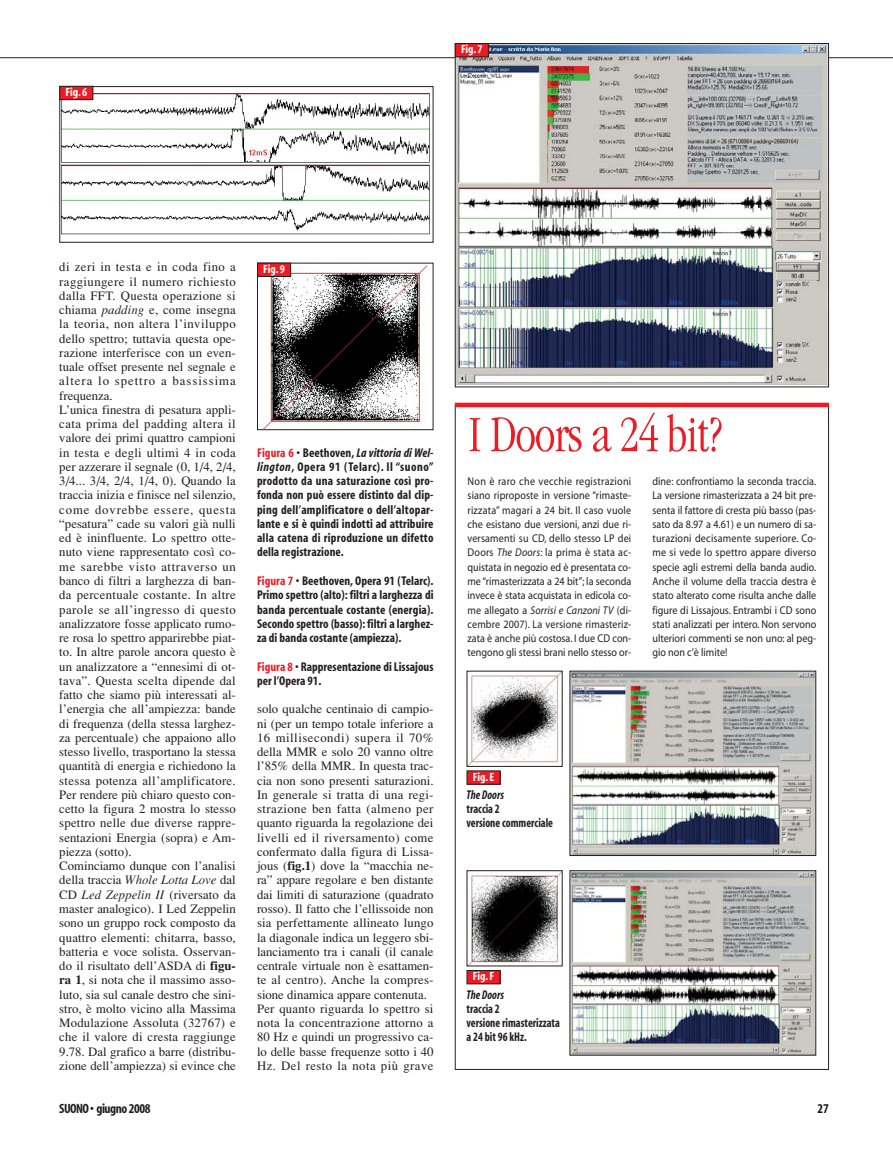
<style>
.page{position:relative;width:893px;height:1149px;background:#fff}
.page>*{position:absolute;margin:0;border:0;box-sizing:border-box;transform-origin:0 0}
.t1{font:300 condensed 52.5px "Garamond";letter-spacing:-.02em;color:#ed1c24}
.t2{font:700 condensed 13.5px "Myriad";letter-spacing:-.035em;color:#231f20}
.t3{font:12.75px/14.2px "Times";color:#231f20}
.t4{font:700 condensed 12.75px/14.2px "Myriad";color:#231f20;text-align:justify}
.t5{font:700 condensed 12.75px/14.2px "Myriad";color:#231f20;scale:.9 1}
.t6{font:italic 700 condensed 12.75px "Myriad";color:#231f20;scale:.9 1}
.t7{font:700 condensed 12px "Myriad";letter-spacing:-.005em;color:#fff}
.t8{font:11.25px/14.2px "Myriad";color:#231f20;text-align:justify;scale:.9 1}
.s1{font-style:italic}
.s2{font-weight:700}
.s3{color:#ed1c24}
</style>
<div class="page">
<hr style="left:0;top:57px;width:893px;height:1px;background:#231f20">
<img style="left:457px;top:45px;width:370px;height:339px">
<div style="left:455px;top:43px;width:374px;height:344px;border:1px solid #231f20"></div>
<img style="left:264px;top:265px;width:163px;height:163px">
<div style="left:257px;top:262px;width:176px;height:168px;border:1px solid #231f20"></div>
<img style="left:61px;top:92px;width:369px;height:143px">
<div style="left:59px;top:86px;width:374px;height:157px;border:1px solid #231f20"></div>
<div style="left:60px;top:86px;width:33px;height:14px;background:#ed1c24"></div>
<div style="left:59px;top:86px;width:34px;height:14px;border:1px solid #231f20"></div>
<div style="left:455px;top:43px;width:33px;height:14px;background:#ed1c24"></div>
<div style="left:455px;top:43px;width:34px;height:14px;border:1px solid #231f20"></div>
<div style="left:257px;top:263px;width:34px;height:13px;background:#ed1c24"></div>
<div style="left:257px;top:262px;width:34px;height:15px;border:1px solid #231f20"></div>
<div style="left:455px;top:402px;width:374px;height:5px;background:#ed1c24"></div>
<img style="left:571px;top:872px;width:243px;height:181px">
<div style="left:569px;top:870px;width:247px;height:185px;border:1px solid #231f20"></div>
<img style="left:571px;top:672px;width:243px;height:181px">
<img style="left:469px;top:672px;width:92px;height:92px">
<img style="left:469px;top:872px;width:92px;height:92px">
<div style="left:467px;top:970px;width:33px;height:13px;background:#ed1c24"></div>
<div style="left:467px;top:969px;width:34px;height:15px;border:1px solid #231f20"></div>
<div style="left:467px;top:770px;width:33px;height:14px;background:#ed1c24"></div>
<p class="t7" style="left:66px;top:87px;width:23px">Fig.6</p>
<p class="t7" style="left:461px;top:45px;width:23px">Fig.7</p>
<p class="t3" style="left:59px;top:261px;width:178px">di zeri in testa e in coda fino a raggiungere il numero richiesto dalla FFT. Questa operazione si chiama <span class="s1">padding</span> e, come insegna la teoria, non altera l’inviluppo dello spettro; tuttavia questa ope&shy;razione interferisce con un even&shy;tuale offset presente nel segnale e altera lo spettro a bassissima frequenza.<br>L’unica finestra di pesatura appli&shy;cata prima del padding altera il valore dei primi quattro campioni in testa e degli ultimi 4 in coda per azzerare il segnale (0, 1/4, 2/4, 3/4... 3/4, 2/4, 1/4, 0). Quando la traccia inizia e finisce nel silenzio, come dovrebbe essere, questa “pesatura” cade su valori già nulli ed è ininfluente. Lo spettro otte&shy;nuto viene rappresentato così co&shy;me sarebbe visto attraverso un banco di filtri a larghezza di ban&shy;da percentuale costante. In altre parole se all’ingresso di questo analizzatore fosse applicato rumo&shy;re rosa lo spettro apparirebbe piat&shy;to. In altre parole ancora questo è un analizzatore a “ennesimi di ot&shy;tava”. Questa scelta dipende dal fatto che siamo più interessati al&shy;l’energia che all’ampiezza: bande di frequenza (della stessa larghez&shy;za percentuale) che appaiono allo stesso livello, trasportano la stessa quantità di energia e richiedono la stessa potenza all’amplificatore.<br>Per rendere più chiaro questo con&shy;cetto la figura 2 mostra lo stesso spettro nelle due diverse rappre&shy;sentazioni Energia (sopra) e Am&shy;piezza (sotto).<br>Cominciamo dunque con l’analisi della traccia <span class="s1">Whole Lotta Love</span> dal CD <span class="s1">Led Zeppelin II</span> (riversato da master analogico). I Led Zeppelin sono un gruppo rock composto da quattro elementi: chitarra, basso, batteria e voce solista. Osservan&shy;do il risultato dell’ASDA di <span class="s2">figu&shy;ra 1</span>, si nota che il massimo asso&shy;luto, sia sul canale destro che sini&shy;stro, è molto vicino alla Massima Modulazione Assoluta (32767) e che il valore di cresta raggiunge 9.78. Dal grafico a barre (distribu&shy;zione dell’ampiezza) si evince che</p>
<p class="t7" style="left:263px;top:264px;width:23px">Fig.9</p>
<p class="t4" style="left:257px;top:446px;width:178px"><span class="s3">Figura 6</span> • Beethoven, <span class="s1">La vittoria di Wel&shy;lington</span>, Opera 91 (Telarc). Il “suono” prodotto da una saturazione così pro&shy;fonda non può essere distinto dal clip&shy;ping dell’amplificatore o dell’altopar&shy;lante e si è quindi indotti ad attribuire alla catena di riproduzione un difetto della registrazione.</p>
<p class="t4" style="left:257px;top:574px;width:178px"><span class="s3">Figura 7</span> • Beethoven, Opera 91 (Telarc).<br>Primo spettro (alto): filtri a larghezza di banda percentuale costante (energia).<br>Secondo spettro (basso): filtri a larghez&shy;za di banda costante (ampiezza).</p>
<p class="t4" style="left:257px;top:660px;width:178px"><span class="s3">Figura 8</span> • Rappresentazione di Lissajous per l’Opera 91.</p>
<p class="t3" style="left:257px;top:703px;width:178px">solo qualche centinaio di campio&shy;ni (per un tempo totale inferiore a 16 millisecondi) supera il 70% della MMR e solo 20 vanno oltre l’85% della MMR. In questa trac&shy;cia non sono presenti saturazioni.<br>In generale si tratta di una regi&shy;strazione ben fatta (almeno per quanto riguarda la regolazione dei livelli ed il riversamento) come confermato dalla figura di Lissa&shy;jous (<span class="s2">fig.1</span>) dove la “macchia ne&shy;ra” appare regolare e ben distante dai limiti di saturazione (quadrato rosso). Il fatto che l’ellissoide non sia perfettamente allineato lungo la diagonale indica un leggero sbi&shy;lanciamento tra i canali (il canale centrale virtuale non è esattamen&shy;te al centro). Anche la compres&shy;sione dinamica appare contenuta.<br>Per quanto riguarda lo spettro si nota la concentrazione attorno a 80 Hz e quindi un progressivo ca&shy;lo delle basse frequenze sotto i 40<br>Hz. Del resto la nota più grave</p>
<h1 class="t1" style="left:468px;top:414px;width:256px">I Doors a 24 bit?</h1>
<p class="t8" style="left:468px;top:475px;width:183px">Non è raro che vecchie registrazioni siano riproposte in versione “rimaste&shy;rizzata” magari a 24 bit. Il caso vuole che esistano due versioni, anzi due ri&shy;versamenti su CD, dello stesso LP dei Doors <span class="s1">The Doors</span>: la prima è stata ac&shy;quistata in negozio ed è presentata co&shy;me “rimasterizzata a 24 bit”; la seconda invece è stata acquistata in edicola co&shy;me allegato a <span class="s1">Sorrisi e Canzoni TV</span> (di&shy;cembre 2007). La versione rimasteriz&shy;zata è anche più costosa. I due CD con&shy;tengono gli stessi brani nello stesso or-</p>
<p class="t8" style="left:652px;top:475px;width:183px">dine: confrontiamo la seconda traccia.<br>La versione rimasterizzata a 24 bit pre&shy;senta il fattore di cresta più basso (pas&shy;sato da 8.97 a 4.61) e un numero di sa&shy;turazioni decisamente superiore. Co&shy;me si vede lo spettro appare diverso specie agli estremi della banda audio.<br>Anche il volume della traccia destra è stato alterato come risulta anche dalle figure di Lissajous. Entrambi i CD sono stati analizzati per intero. Non servono ulteriori commenti se non uno: al peg&shy;gio non c’è limite!</p>
<p class="t7" style="left:473px;top:771px;width:23px">Fig.E</p>
<p class="t6" style="left:467px;top:789px;width:43px">The Doors</p>
<p class="t5" style="left:467px;top:802px;width:98px">traccia 2<br>versione commerciale</p>
<p class="t7" style="left:473px;top:971px;width:23px">Fig.F</p>
<p class="t6" style="left:467px;top:989px;width:43px">The Doors</p>
<p class="t5" style="left:467px;top:1002px;width:105px">traccia 2<br>versione rimasterizzata a 24 bit 96 kHz.</p>
<p class="t2" style="left:59px;top:1102px;width:93px">SUONO • giugno 2008</p>
<p class="t2" style="left:817px;top:1102px;width:13px">27</p>
</div>
